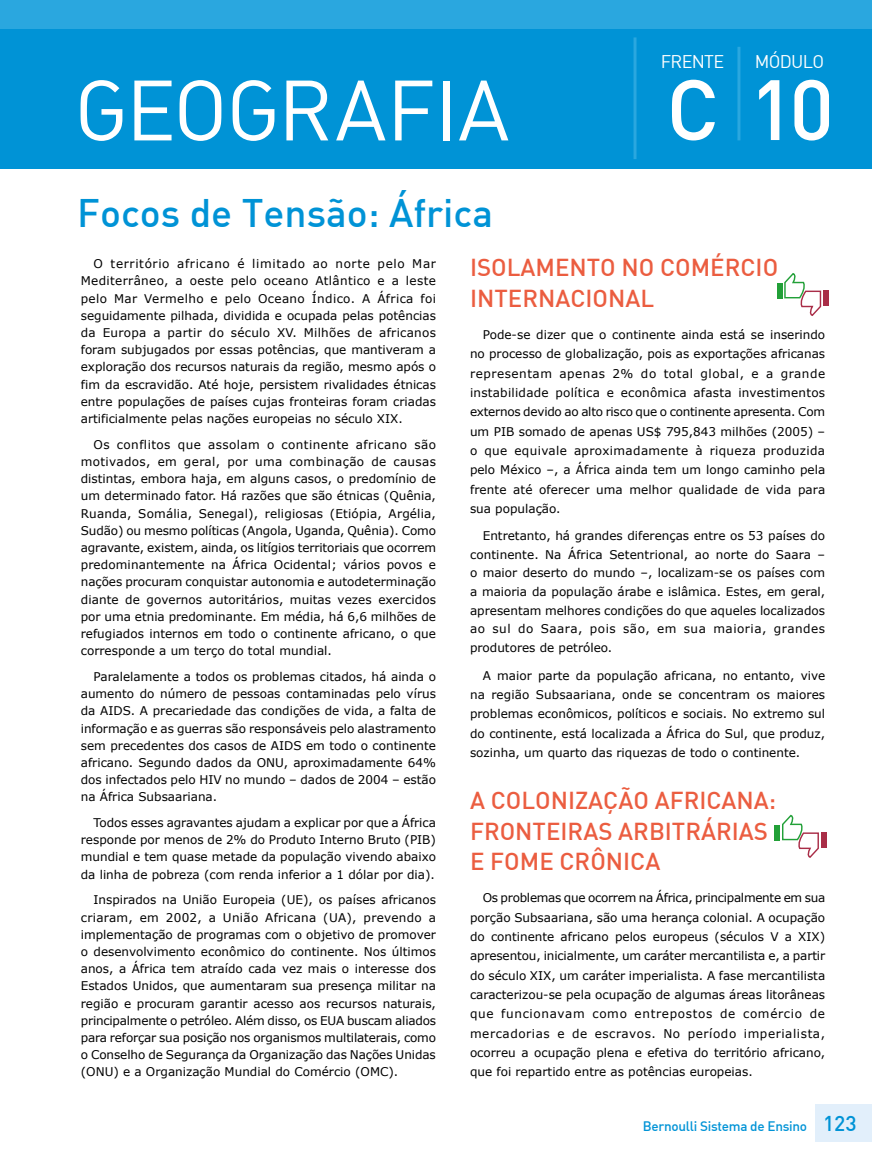
<style>
.page{position:relative;width:872px;height:1170px;background:#fff}
.page>*{position:absolute;margin:0;border:0;box-sizing:border-box;transform-origin:0 0}
.t1{font:84px "DIN Alternate";letter-spacing:-.015em;color:#fff}
.t2{font:500 84px "DIN";color:#fff}
.t3{font:500 39px "DIN";color:#0093d6}
.t4{font:500 24px/30.6px "DIN";color:#eb5d40}
.t5{font:18px "DIN Alternate";letter-spacing:-.04em;color:#fff}
.t6{font:500 13.5px "DIN Alternate";letter-spacing:-.02em;color:#0093d6}
.t7{font:12px/17.2px "Verdana";color:#000;text-align:justify}
.s1{font-family:"DIN";font-size:21px}
</style>
<div class="page">
<div style="left:0;top:28px;width:872px;height:140px;background:#0093d6"></div>
<div style="left:0;top:0;width:872px;height:28px;background:#2aa7df"></div>
<hr style="left:633px;top:37px;width:3px;height:122px;background:#2aa7df">
<hr style="left:737px;top:47px;width:3px;height:93px;background:#2aa7df">
<div style="left:815px;top:1104px;width:57px;height:37px;background:#e2effb"></div>
<div style="left:777px;top:283px;width:5px;height:15px;background:#22a038"></div>
<svg style="left:784px;top:274px;width:38px;height:42px"></svg>
<div style="left:823px;top:290px;width:5px;height:16px;background:#a92d47"></div>
<div style="left:774px;top:824px;width:6px;height:16px;background:#22a038"></div>
<svg style="left:782px;top:815px;width:37px;height:42px"></svg>
<div style="left:820px;top:832px;width:6px;height:15px;background:#a92d47"></div>
<h1 class="t1" style="left:74px;top:58px;width:437px">GEOGRAFIA</h1>
<h2 class="t3" style="left:77px;top:188px;width:417px">Focos de Tensão: África</h2>
<h3 class="t5" style="left:755px;top:50px;width:71px">MÓDULO</h3>
<h1 class="t2" style="left:666px;top:56px;width:169px">C 10</h1>
<h3 class="t5" style="left:661px;top:50px;width:65px">FRENTE</h3>
<p class="t7" style="left:81px;top:255px;width:357px;text-indent:13px">O território africano é limitado ao norte pelo Mar Mediterrâneo, a oeste pelo oceano Atlântico e a leste pelo Mar Vermelho e pelo Oceano Índico. A África foi seguidamente pilhada, dividida e ocupada pelas potências da Europa a partir do século XV. Milhões de africanos foram subjugados por essas potências, que mantiveram a exploração dos recursos naturais da região, mesmo após o fim da escravidão. Até hoje, persistem rivalidades étnicas entre populações de países cujas fronteiras foram criadas artificialmente pelas nações europeias no século XIX.</p>
<p class="t7" style="left:81px;top:435px;width:357px;text-indent:13px">Os conflitos que assolam o continente africano são motivados, em geral, por uma combinação de causas distintas, embora haja, em alguns casos, o predomínio de um determinado fator. Há razões que são étnicas (Quênia, Ruanda, Somália, Senegal), religiosas (Etiópia, Argélia, Sudão) ou mesmo políticas (Angola, Uganda, Quênia). Como agravante, existem, ainda, os litígios territoriais que ocorrem predominantemente na África Ocidental; vários povos e nações procuram conquistar autonomia e autodeterminação diante de governos autoritários, muitas vezes exercidos por uma etnia predominante. Em média, há 6,6 milhões de refugiados internos em todo o continente africano, o que corresponde a um terço do total mundial.</p>
<p class="t7" style="left:81px;top:667px;width:357px;text-indent:13px">Paralelamente a todos os problemas citados, há ainda o aumento do número de pessoas contaminadas pelo vírus da AIDS. A precariedade das condições de vida, a falta de informação e as guerras são responsáveis pelo alastramento sem precedentes dos casos de AIDS em todo o continente africano. Segundo dados da ONU, aproximadamente 64% dos infectados pelo HIV no mundo – dados de 2004 – estão na África Subsaariana.</p>
<p class="t7" style="left:81px;top:813px;width:357px;text-indent:13px">Todos esses agravantes ajudam a explicar por que a África responde por menos de 2% do Produto Interno Bruto (PIB) mundial e tem quase metade da população vivendo abaixo da linha de pobreza (com renda inferior a 1 dólar por dia).</p>
<p class="t7" style="left:81px;top:891px;width:357px;text-indent:13px">Inspirados na União Europeia (UE), os países africanos criaram, em 2002, a União Africana (UA), prevendo a implementação de programas com o objetivo de promover o desenvolvimento econômico do continente. Nos últimos anos, a África tem atraído cada vez mais o interesse dos Estados Unidos, que aumentaram sua presença militar na região e procuram garantir acesso aos recursos naturais, principalmente o petróleo. Além disso, os EUA buscam aliados para reforçar sua posição nos organismos multilaterais, como o Conselho de Segurança da Organização das Nações Unidas (ONU) e a Organização Mundial do Comércio (OMC).</p>
<h3 class="t4" style="left:470px;top:251px;width:310px">ISOLAMENTO NO COMÉRCIO<br>INTERNACIONAL</h3>
<p class="t7" style="left:470px;top:325px;width:357px;line-height:19.4px;text-indent:13px">Pode-se dizer que o continente ainda está se inserindo no processo de globalização, pois as exportações africanas representam apenas 2% do total global, e a grande instabilidade política e econômica afasta investimentos externos devido ao alto risco que o continente apresenta. Com um PIB somado de apenas US$ 795,843 milhões (2005) – o que equivale aproximadamente à riqueza produzida pelo México –, a África ainda tem um longo caminho pela frente até oferecer uma melhor qualidade de vida para sua população.</p>
<p class="t7" style="left:470px;top:526px;width:357px;line-height:18.6px;text-indent:13px">Entretanto, há grandes diferenças entre os 53 países do continente. Na África Setentrional, ao norte do Saara – o maior deserto do mundo –, localizam-se os países com a maioria da população árabe e islâmica. Estes, em geral, apresentam melhores condições do que aqueles localizados ao sul do Saara, pois são, em sua maioria, grandes produtores de petróleo.</p>
<p class="t7" style="left:470px;top:665px;width:357px;line-height:19.4px;text-indent:13px">A maior parte da população africana, no entanto, vive na região Subsaariana, onde se concentram os maiores problemas econômicos, políticos e sociais. No extremo sul do continente, está localizada a África do Sul, que produz, sozinha, um quarto das riquezas de todo o continente.</p>
<h3 class="t4" style="left:470px;top:784px;width:308px">A COLONIZAÇÃO AFRICANA:<br>FRONTEIRAS ARBITRÁRIAS<br>E FOME CRÔNICA</h3>
<p class="t7" style="left:470px;top:888px;width:357px;line-height:19.4px;text-indent:13px">Os problemas que ocorrem na África, principalmente em sua porção Subsaariana, são uma herança colonial. A ocupação do continente africano pelos europeus (séculos V a XIX) apresentou, inicialmente, um caráter mercantilista e, a partir do século XIX, um caráter imperialista. A fase mercantilista caracterizou-se pela ocupação de algumas áreas litorâneas que funcionavam como entrepostos de comércio de mercadorias e de escravos. No período imperialista, ocorreu a ocupação plena e efetiva do território africano, que foi repartido entre as potências europeias.</p>
<p class="t6" style="left:643px;top:1117px;width:215px">Bernoulli Sistema de Ensino <span class="s1">123</span></p>
</div>
